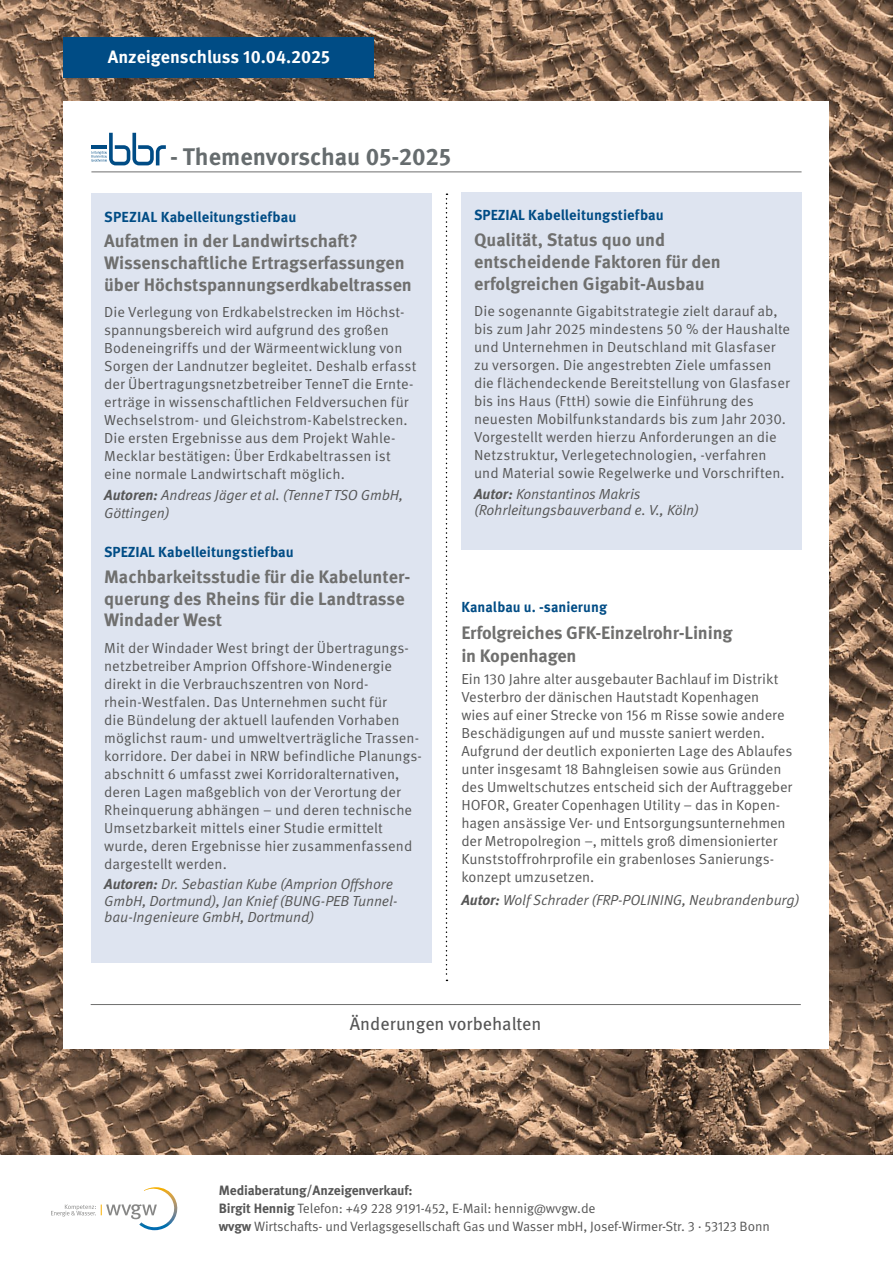
<style>
.page{position:relative;width:893px;height:1263px;background:#fff}
.page>*{position:absolute;margin:0;border:0;box-sizing:border-box;transform-origin:0 0}
.t1{font:700 24px "Meta OT";color:#666c6e}
.t2{font:700 18px/21.6px "Meta OT";letter-spacing:-.005em;color:#6f6f6e}
.t3{font:18px "Meta OT";color:#565656}
.t4{font:700 17.85px "Meta OT";color:#fff}
.t5{font:14.55px/18px "Meta OT Norm";color:#565656}
.t6{font:14.55px/16.5px "Meta OT Norm Ita";letter-spacing:-.01em;color:#565656}
.t7{font:700 14.55px "Meta OT";letter-spacing:.005em;color:#004c85}
.t8{font:13.5px/18px "Meta OT Norm";letter-spacing:-.01em;color:#565656}
.t9{font:700 13.5px "Meta OT";letter-spacing:-.01em;color:#565656}
.s1{font-family:"Meta OT";font-weight:700;font-style:italic}
.s2{font-family:"Meta OT";font-weight:700}
</style>
<div class="page">
<img style="left:0;top:0;width:893px;height:1154px">
<div style="left:64px;top:101px;width:765px;height:948px;background:#fff"></div>
<div style="left:91px;top:194px;width:341px;height:769px;background:#dee4f0"></div>
<div style="left:64px;top:37px;width:310px;height:41px;background:#004c85"></div>
<hr style="left:91px;top:171px;width:710px;height:1px;background:#6f6f6e">
<svg style="left:91px;top:133px;width:75px;height:32px"></svg>
<hr style="left:91px;top:145px;width:16px;height:4px;background:#004c85">
<svg style="left:51px;top:1187px;width:127px;height:43px"></svg>
<svg style="left:446px;top:194px;width:1px;height:787px"></svg>
<hr style="left:91px;top:1004px;width:710px;height:1px;background:#6f6f6e">
<div style="left:461px;top:192px;width:340px;height:358px;background:#dee4f0"></div>
<p class="t4" style="left:108px;top:46px;width:224px">Anzeigenschluss 10.04.2025</p>
<h1 class="t1" style="left:170px;top:143px;width:282px">- Themenvorschau 05-2025</h1>
<p class="t7" style="left:104px;top:208px;width:194px">SPEZIAL Kabelleitungstiefbau</p>
<p class="t2" style="left:104px;top:231px;width:309px">Aufatmen in der Landwirtschaft?<br>Wissenschaftliche Ertragserfassungen über Höchstspannungserdkabeltrassen</p>
<p class="t5" style="left:104px;top:303px;width:314px">Die Verlegung von Erdkabelstrecken im Höchst&shy;spannungsbereich wird aufgrund des großen Bodeneingriffs und der Wärmeentwicklung von Sorgen der Landnutzer begleitet. Deshalb erfasst der Übertragungsnetzbetreiber TenneT die Ernte&shy;erträge in wissenschaftlichen Feldversuchen für Wechselstrom- und Gleichstrom-Kabelstrecken.<br>Die ersten Ergebnisse aus dem Projekt Wahle-Mecklar bestätigen: Über Erdkabeltrassen ist eine normale Landwirtschaft möglich.</p>
<p class="t6" style="left:104px;top:486px;width:301px;line-height:18px"><span class="s1">Autoren:</span> Andreas Jäger et al. (TenneT TSO GmbH,<br>Göttingen)</p>
<p class="t7" style="left:104px;top:543px;width:191px">SPEZIAL Kabelleitungstiefbau</p>
<p class="t2" style="left:104px;top:566px;width:308px">Machbarkeitsstudie für die Kabelunter&shy;querung des Rheins für die Landtrasse<br>Windader West</p>
<p class="t5" style="left:104px;top:639px;width:319px">Mit der Windader West bringt der Übertragungs&shy;netzbetreiber Amprion Offshore-Windenergie direkt in die Verbrauchszentren von Nord&shy;rhein-Westfalen. Das Unternehmen sucht für<br>die Bündelung der aktuell laufenden Vorhaben möglichst raum- und umweltverträgliche Trassen&shy;korridore. Der dabei in NRW befindliche Planungs&shy;abschnitt 6 umfasst zwei Korridoralternativen, deren Lagen maßgeblich von der Verortung der Rheinquerung abhängen – und deren technische Umsetzbarkeit mittels einer Studie ermittelt wurde, deren Ergebnisse hier zusammenfassend dargestellt werden.</p>
<p class="t6" style="left:104px;top:876px;width:295px"><span class="s1">Autoren:</span> Dr. Sebastian Kube (Amprion Offshore<br>GmbH, Dortmund), Jan Knief (BUNG-PEB Tunnel&shy;bau-Ingenieure GmbH, Dortmund)</p>
<p class="t7" style="left:474px;top:207px;width:191px">SPEZIAL Kabelleitungstiefbau</p>
<p class="t2" style="left:474px;top:230px;width:248px">Qualität, Status quo und entscheidende Faktoren für den erfolgreichen Gigabit-Ausbau</p>
<p class="t5" style="left:474px;top:302px;width:318px">Die sogenannte Gigabitstrategie zielt darauf ab, bis zum Jahr 2025 mindestens 50 % der Haushalte und Unternehmen in Deutschland mit Glasfaser zu versorgen. Die angestrebten Ziele umfassen die flächendeckende Bereitstellung von Glasfaser bis ins Haus (FttH) sowie die Einführung des neuesten Mobilfunkstandards bis zum Jahr 2030.<br>Vorgestellt werden hierzu Anforderungen an die Netzstruktur, Verlegetechnologien, -verfahren und Material sowie Regelwerke und Vorschriften.</p>
<p class="t6" style="left:474px;top:486px;width:226px"><span class="s1">Autor:</span> Konstantinos Makris (Rohrleitungsbauverband e. V., Köln)</p>
<p class="t7" style="left:461px;top:598px;width:147px">Kanalbau u. -sanierung</p>
<p class="t2" style="left:461px;top:622px;width:273px;line-height:22.5px">Erfolgreiches GFK-Einzelrohr-Lining in Kopenhagen</p>
<p class="t5" style="left:461px;top:670px;width:333px">Ein 130 Jahre alter ausgebauter Bachlauf im Distrikt Vesterbro der dänischen Hautstadt Kopenhagen<br>wies auf einer Strecke von 156 m Risse sowie andere Beschädigungen auf und musste saniert werden.<br>Aufgrund der deutlich exponierten Lage des Ablaufes unter insgesamt 18 Bahngleisen sowie aus Gründen des Umweltschutzes entscheid sich der Auftraggeber HOFOR, Greater Copenhagen Utility – das in Kopen&shy;hagen ansässige Ver- und Entsorgungsunternehmen der Metropolregion –, mittels groß dimensionierter Kunststoffrohrprofile ein grabenloses Sanierungs&shy;konzept umzusetzen.</p>
<p class="t6" style="left:461px;top:892px;width:340px"><span class="s1">Autor:</span> Wolf Schrader (FRP-POLINING, Neubrandenburg)</p>
<p class="t3" style="left:350px;top:1013px;width:193px">Änderungen vorbehalten</p>
<p class="t9" style="left:219px;top:1182px;width:195px">Mediaberatung/Anzeigenverkauf:</p>
<p class="t8" style="left:219px;top:1200px;width:552px"><span class="s2">Birgit Hennig</span> Telefon: +49 228 9191-452, E-Mail: hennig@wvgw.de<br><span class="s2">wvgw</span> Wirtschafts- und Verlagsgesellschaft Gas und Wasser mbH, Josef-Wirmer-Str. 3 · 53123 Bonn</p>
</div>
